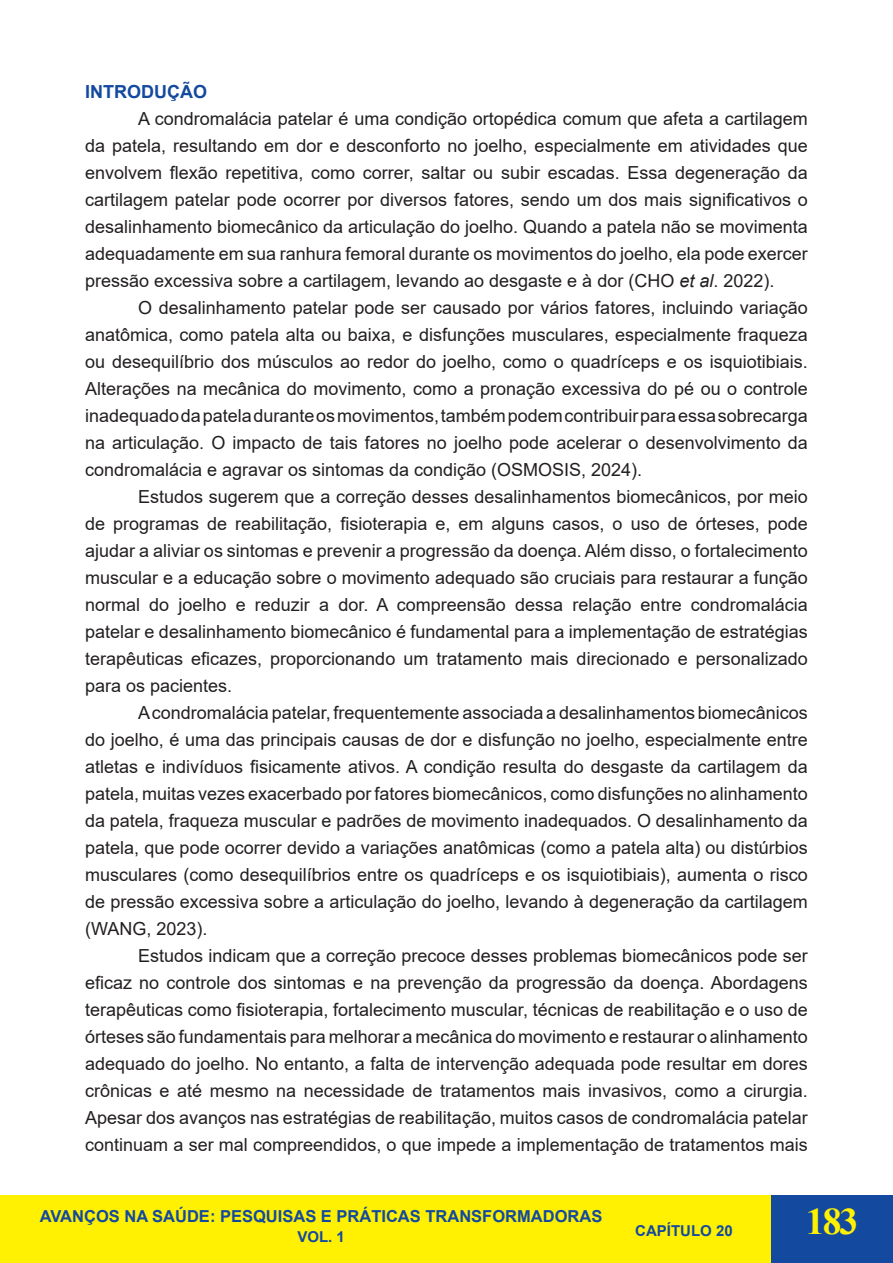
<style>
.page{position:relative;width:893px;height:1263px;background:#fff}
.page>*{position:absolute;margin:0;border:0;box-sizing:border-box;transform-origin:0 0}
.t1{font:700 37.5px "Times New Roman";color:#fff101}
.t2{font:18px/27px "Arial";color:#231f20;text-align:justify}
.t3{font:700 18px "Arial";color:#13499f}
.t4{font:700 16.5px "Arial";color:#13499f}
.t5{font:700 15px "Arial";color:#13499f}
.s1{font-style:italic}
</style>
<div class="page">
<div style="left:0;top:1195px;width:893px;height:67px;background:#fff101"></div>
<hr style="left:0;top:1195px;width:1px;height:67px;background:#13499f">
<div style="left:771px;top:1195px;width:122px;height:67px;background:#13499f"></div>
<p class="t3" style="left:85px;top:79px;width:123px">INTRODUÇÃO</p>
<p class="t2" style="left:85px;top:105px;width:724px;text-indent:53px">A condromalácia patelar é uma condição ortopédica comum que afeta a cartilagem da patela, resultando em dor e desconforto no joelho, especialmente em atividades que envolvem flexão repetitiva, como correr, saltar ou subir escadas. Essa degeneração da cartilagem patelar pode ocorrer por diversos fatores, sendo um dos mais significativos o desalinhamento biomecânico da articulação do joelho. Quando a patela não se movimenta adequadamente em sua ranhura femoral durante os movimentos do joelho, ela pode exercer pressão excessiva sobre a cartilagem, levando ao desgaste e à dor (CHO <span class="s1">et al</span>. 2022).</p>
<p class="t2" style="left:85px;top:294px;width:724px;text-indent:53px">O desalinhamento patelar pode ser causado por vários fatores, incluindo variação anatômica, como patela alta ou baixa, e disfunções musculares, especialmente fraqueza ou desequilíbrio dos músculos ao redor do joelho, como o quadríceps e os isquiotibiais.<br>Alterações na mecânica do movimento, como a pronação excessiva do pé ou o controle inadequado da patela durante os movimentos, também podem contribuir para essa sobrecarga na articulação. O impacto de tais fatores no joelho pode acelerar o desenvolvimento da condromalácia e agravar os sintomas da condição (OSMOSIS, 2024).</p>
<p class="t2" style="left:85px;top:483px;width:724px;text-indent:53px">Estudos sugerem que a correção desses desalinhamentos biomecânicos, por meio de programas de reabilitação, fisioterapia e, em alguns casos, o uso de órteses, pode ajudar a aliviar os sintomas e prevenir a progressão da doença. Além disso, o fortalecimento muscular e a educação sobre o movimento adequado são cruciais para restaurar a função normal do joelho e reduzir a dor. A compreensão dessa relação entre condromalácia patelar e desalinhamento biomecânico é fundamental para a implementação de estratégias terapêuticas eficazes, proporcionando um tratamento mais direcionado e personalizado para os pacientes.</p>
<p class="t2" style="left:85px;top:699px;width:724px;text-indent:53px">A condromalácia patelar, frequentemente associada a desalinhamentos biomecânicos do joelho, é uma das principais causas de dor e disfunção no joelho, especialmente entre atletas e indivíduos fisicamente ativos. A condição resulta do desgaste da cartilagem da patela, muitas vezes exacerbado por fatores biomecânicos, como disfunções no alinhamento da patela, fraqueza muscular e padrões de movimento inadequados. O desalinhamento da patela, que pode ocorrer devido a variações anatômicas (como a patela alta) ou distúrbios musculares (como desequilíbrios entre os quadríceps e os isquiotibiais), aumenta o risco de pressão excessiva sobre a articulação do joelho, levando à degeneração da cartilagem (WANG, 2023).</p>
<p class="t2" style="left:85px;top:942px;width:724px;text-indent:53px">Estudos indicam que a correção precoce desses problemas biomecânicos pode ser eficaz no controle dos sintomas e na prevenção da progressão da doença. Abordagens terapêuticas como fisioterapia, fortalecimento muscular, técnicas de reabilitação e o uso de órteses são fundamentais para melhorar a mecânica do movimento e restaurar o alinhamento adequado do joelho. No entanto, a falta de intervenção adequada pode resultar em dores crônicas e até mesmo na necessidade de tratamentos mais invasivos, como a cirurgia.<br>Apesar dos avanços nas estratégias de reabilitação, muitos casos de condromalácia patelar continuam a ser mal compreendidos, o que impede a implementação de tratamentos mais</p>
<p class="t4" style="left:40px;top:1204px;width:564px">AVANÇOS NA SAÚDE: PESQUISAS E PRÁTICAS TRANSFORMADORAS</p>
<p class="t5" style="left:297px;top:1226px;width:49px">VOL. 1</p>
<p class="t5" style="left:635px;top:1220px;width:99px">CAPÍTULO 20</p>
<h1 class="t1" style="left:806px;top:1194px;width:54px">183</h1>
</div>
